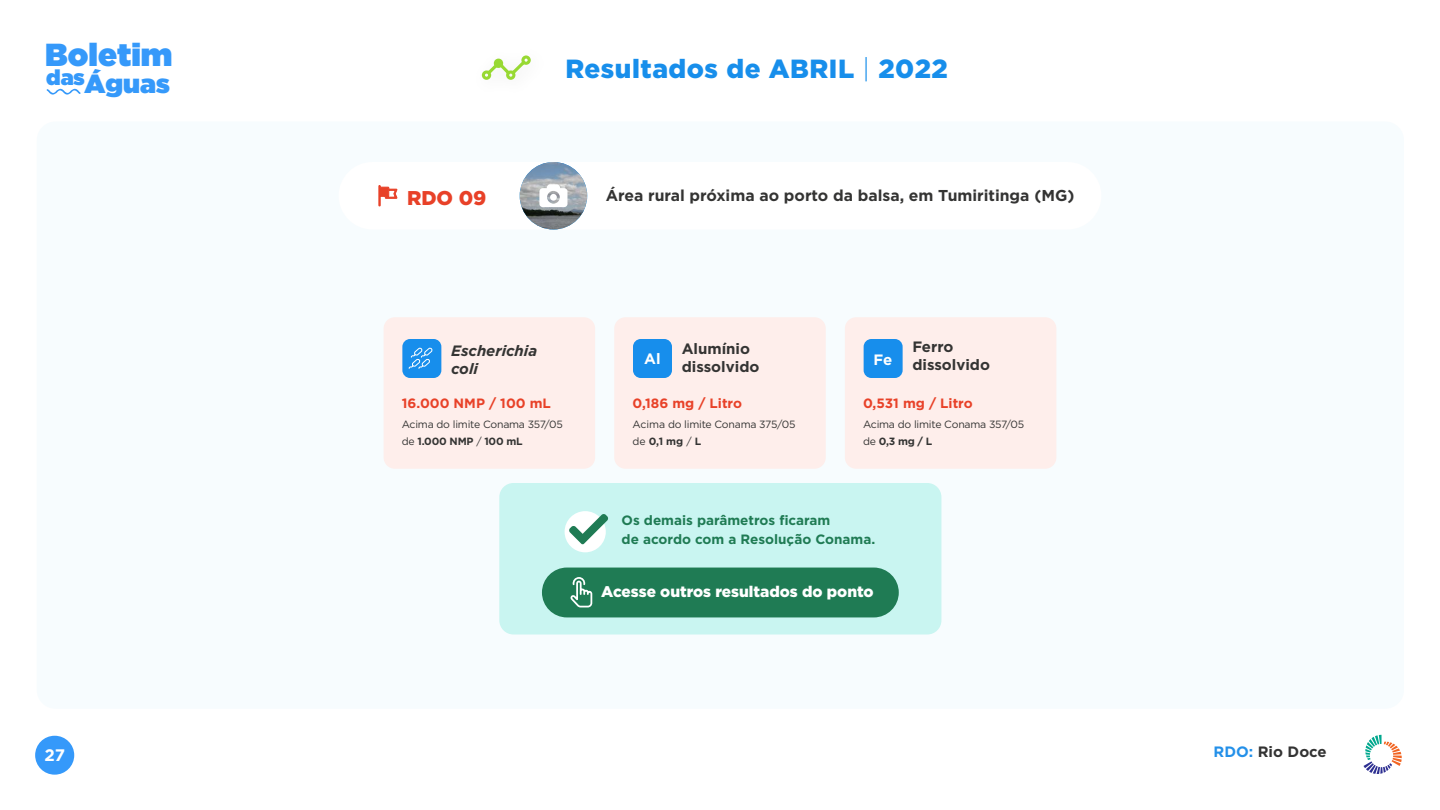
<style>
.page{position:relative;width:1440px;height:810px;background:#fff}
.page>*{position:absolute;margin:0;border:0;box-sizing:border-box;transform-origin:0 0}
.t1{font:900 31.88px "Gotham";color:#3599fa}
.t2{font:900 26.25px "Gotham";letter-spacing:.02em;color:#178eeb}
.t3{font:900 26.25px "Gotham";color:#3599fa}
.t4{font:900 21.45px "Gotham";color:#3599fa}
.t5{font:900 19.95px "Gotham";color:#e84128}
.t6{font:700 16.65px "Gotham";color:#fff}
.t7{font:700 15.75px "Gotham";color:#343433}
.t8{font:900 15.45px "Gotham";color:#fff}
.t9{font:700 15px/18px "Gotham";color:#343433}
.t10{font:italic 700 15px/18px "Gotham";color:#343433}
.t11{font:700 15px "Gotham";color:#333}
.t12{font:700 15px "Gotham";color:#fff}
.t13{font:700 13.5px/18.6px "Gotham";color:#1f7b54}
.t14{font:700 13.5px "Gotham";color:#e84128}
.t15{font:10.5px/16.4px "Gotham";letter-spacing:-.02em;color:#343433}
.s1{font-weight:300}
.s2{font-weight:700}
.s3{color:#2390e9}
</style>
<div class="page">
<div style="left:37px;top:122px;width:1367px;height:587px;background:#f7fcfe;border-radius:19px"></div>
<svg style="left:482px;top:55px;width:49px;height:25px"></svg>
<div style="left:35px;top:736px;width:39px;height:39px;background:#3599fa;border-radius:19px"></div>
<div style="left:339px;top:162px;width:762px;height:68px;background:#fff;border-radius:34px"></div>
<svg style="left:378px;top:185px;width:20px;height:22px"></svg>
<img style="left:520px;top:162px;width:67px;height:68px;border-radius:34px">
<svg style="left:539px;top:184px;width:28px;height:23px"></svg>
<div style="left:499px;top:483px;width:442px;height:151px;background:#c9f5f1;border-radius:14px"></div>
<div style="left:542px;top:568px;width:357px;height:49px;background:#1f7b54;border-radius:25px"></div>
<svg style="left:570px;top:577px;width:22px;height:30px"></svg>
<div style="left:565px;top:511px;width:41px;height:41px;background:#fff;border-radius:50%"></div>
<svg style="left:569px;top:514px;width:39px;height:30px"></svg>
<div style="left:384px;top:317px;width:211px;height:152px;background:#feeeeb;border-radius:11px"></div>
<div style="left:402px;top:339px;width:39px;height:39px;background:#178eec;border-radius:8px"></div>
<svg style="left:409px;top:347px;width:24px;height:22px"></svg>
<div style="left:614px;top:317px;width:212px;height:152px;background:#feeeeb;border-radius:11px"></div>
<div style="left:633px;top:339px;width:39px;height:39px;background:#178eec;border-radius:8px"></div>
<div style="left:845px;top:317px;width:211px;height:152px;background:#feeeeb;border-radius:11px"></div>
<div style="left:864px;top:339px;width:39px;height:39px;background:#178eec;border-radius:8px"></div>
<svg style="left:47px;top:89px;width:34px;height:6px"></svg>
<svg style="left:1364px;top:735px;width:38px;height:39px"></svg>
<h1 class="t1" style="left:45px;top:32px;width:129px">Boletim</h1>
<h2 class="t3" style="left:85px;top:65px;width:87px">Águas</h2>
<h3 class="t4" style="left:46px;top:62px;width:40px">das</h3>
<h2 class="t2" style="left:565px;top:53px;width:384px">Resultados de ABRIL <span class="s1">|</span> 2022</h2>
<h3 class="t5" style="left:407px;top:186px;width:81px">RDO 09</h3>
<h3 class="t7" style="left:606px;top:185px;width:470px">Área rural próxima ao porto da balsa, em Tumiritinga (MG)</h3>
<h3 class="t10" style="left:451px;top:342px;width:88px">Escherichia coli</h3>
<h3 class="t12" style="left:644px;top:349px;width:18px">Al</h3>
<h3 class="t9" style="left:912px;top:338px;width:79px">Ferro dissolvido</h3>
<h3 class="t9" style="left:682px;top:340px;width:79px">Alumínio dissolvido</h3>
<h3 class="t12" style="left:873px;top:349px;width:20px">Fe</h3>
<p class="t14" style="left:402px;top:394px;width:151px">16.000 NMP / 100 mL</p>
<p class="t14" style="left:632px;top:394px;width:111px">0,186 mg / Litro</p>
<p class="t14" style="left:863px;top:394px;width:111px">0,531 mg / Litro</p>
<p class="t15" style="left:402px;top:416px;width:163px">Acima do limite Conama 357/05 de <span class="s2">1.000 NMP</span> / <span class="s2">100 mL</span></p>
<p class="t15" style="left:632px;top:416px;width:165px">Acima do limite Conama 375/05 de <span class="s2">0,1 mg</span> / <span class="s2">L</span></p>
<p class="t15" style="left:863px;top:416px;width:163px">Acima do limite Conama 357/05 de <span class="s2">0,3 mg / L</span></p>
<p class="t13" style="left:622px;top:511px;width:255px">Os demais parâmetros ficaram<br>de acordo com a Resolução Conama.</p>
<h3 class="t8" style="left:601px;top:583px;width:274px">Acesse outros resultados do ponto</h3>
<h3 class="t6" style="left:44px;top:744px;width:22px">27</h3>
<h3 class="t11" style="left:1214px;top:742px;width:115px"><span class="s3">RDO:</span> Rio Doce</h3>
</div>
